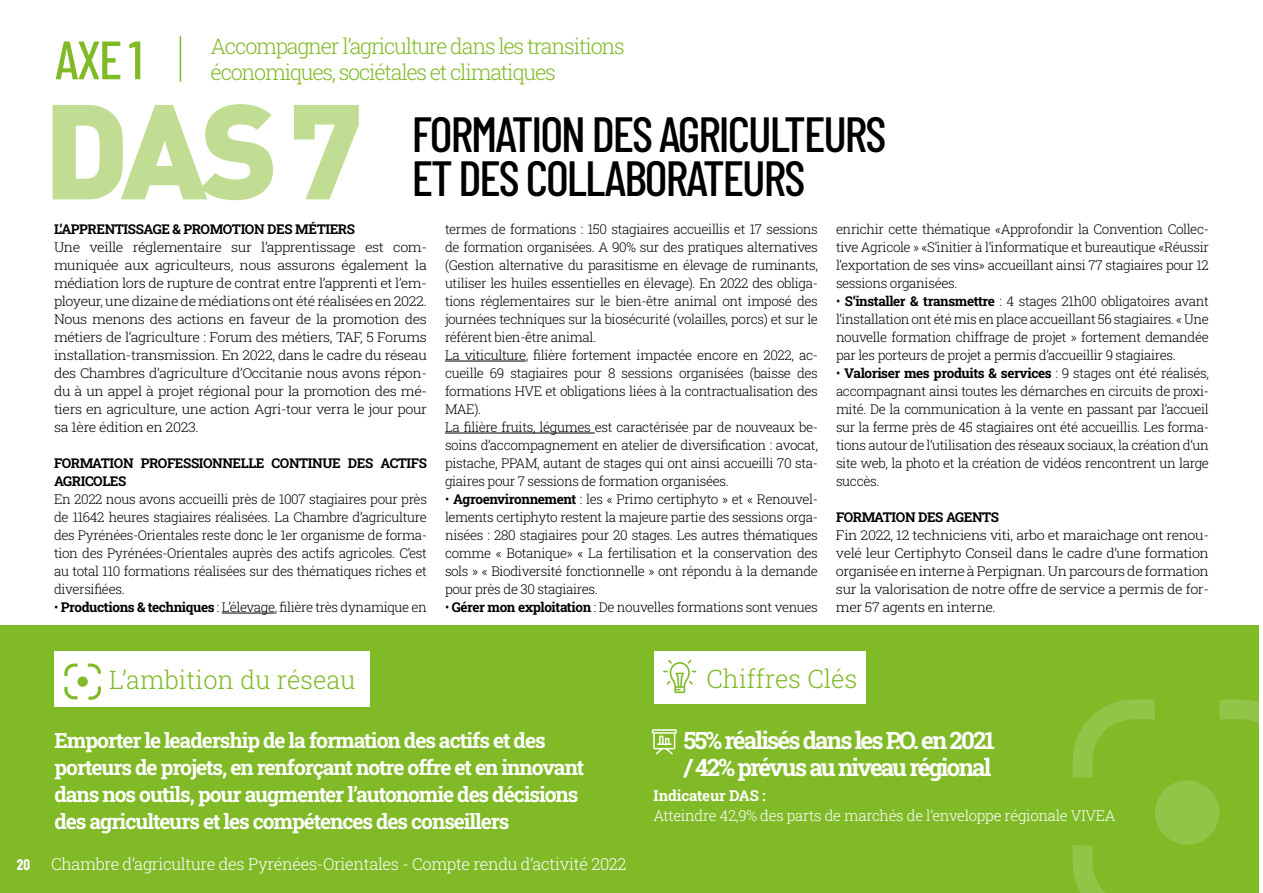
<style>
.page{position:relative;width:1263px;height:893px;background:#fff}
.page>*{position:absolute;margin:0;border:0;box-sizing:border-box;transform-origin:0 0}
.t1{font:900 132.6px "DIN Pro";color:#c0dd93}
.t2{font:500 54px "Barlow Condensed";color:#80ba27}
.t3{font:500 49.35px "Barlow Condensed";letter-spacing:-.04em;color:#000}
.t4{font:300 25.5px "Roboto Slab";color:#80ba27}
.t5{font:24px/27px "Roboto Slab";letter-spacing:-.075em;color:#fff}
.t6{font:300 21.6px/26px "Roboto Slab";letter-spacing:-.06em;color:#80ba27}
.t7{font:21px/27px "Roboto Slab";letter-spacing:-.05em;color:#fff}
.t8{font:300 16.5px "Roboto Slab";letter-spacing:-.02em;color:#fff}
.t9{font:300 15px "Roboto Slab";letter-spacing:-.02em;color:#fff}
.t10{font:15px "Roboto Slab";letter-spacing:-.01em;color:#fff}
.t11{font:700 15px "Barlow Condensed";color:#fff}
.t12{font:300 13.5px/18px "Roboto Slab";letter-spacing:-.03em;color:#000;text-align:justify}
.t13{font:300 13.5px/18px "Roboto Slab";letter-spacing:-.03em;color:#000;scale:1.06 1}
.t14{font:13.5px/18px "Roboto Slab";letter-spacing:-.03em;color:#000}
.s1{font-weight:400}
</style>
<div class="page">
<hr style="left:180px;top:36px;width:1px;height:46px;background:#80ba27">
<div style="left:0;top:625px;width:1259px;height:268px;background:#80ba27"></div>
<div style="left:654px;top:651px;width:212px;height:52px;background:#fff"></div>
<div style="left:54px;top:651px;width:316px;height:55px;background:#fff"></div>
<svg style="left:652px;top:729px;width:25px;height:25px"></svg>
<svg style="left:64px;top:687px;width:14px;height:12px"></svg>
<svg style="left:88px;top:686px;width:13px;height:14px"></svg>
<svg style="left:88px;top:663px;width:13px;height:11px"></svg>
<svg style="left:64px;top:663px;width:14px;height:13px"></svg>
<div style="left:78px;top:676px;width:10px;height:11px;background:#80ba27;border-radius:50%"></div>
<svg style="left:1073px;top:845px;width:33px;height:48px"></svg>
<svg style="left:1219px;top:699px;width:40px;height:24px"></svg>
<svg style="left:1073px;top:699px;width:82px;height:79px"></svg>
<div style="left:1155px;top:780px;width:64px;height:65px;background:#92c447;border-radius:50%"></div>
<svg style="left:663px;top:660px;width:33px;height:33px"></svg>
<hr style="left:222px;top:613px;width:53px;height:1px;background:#000">
<hr style="left:445px;top:361px;width:81px;height:1px;background:#000">
<hr style="left:445px;top:433px;width:150px;height:1px;background:#000">
<p class="t11" style="left:17px;top:855px;width:15px">20</p>
<h2 class="t2" style="left:55px;top:21px;width:89px">AXE 1</h2>
<h3 class="t6" style="left:210px;top:32px;width:416px">Accompagner l’agriculture dans les transitions économiques, sociétales et climatiques</h3>
<h1 class="t1" style="left:43px;top:37px;width:322px">DAS 7</h1>
<h3 class="t3" style="left:412px;top:99px;width:476px">FORMATION DES AGRICULTEURS</h3>
<h3 class="t3" style="left:412px;top:144px;width:395px">ET DES COLLABORATEURS</h3>
<p class="t14" style="left:54px;top:220px;width:303px">L’APPRENTISSAGE &amp; PROMOTION DES MÉTIERS</p>
<p class="t13" style="left:54px;top:238px;width:353px">Une veille réglementaire sur l’apprentissage est com&shy;muniquée aux agriculteurs, nous assurons également la médiation lors de rupture de contrat entre l’apprenti et l’em&shy;ployeur, une dizaine de médiations ont été réalisées en 2022.<br>Nous menons des actions en faveur de la promotion des métiers de l’agriculture : Forum des métiers, TAF, 5 Forums installation-transmission. En 2022, dans le cadre du réseau des Chambres d’agriculture d’Occitanie nous avons répon&shy;du à un appel à projet régional pour la promotion des mé&shy;tiers en agriculture, une action Agri-tour verra le jour pour sa 1ère édition en 2023.</p>
<p class="t14" style="left:54px;top:454px;width:374px">FORMATION PROFESSIONNELLE CONTINUE DES ACTIFS<br>AGRICOLES</p>
<p class="t12" style="left:54px;top:490px;width:374px">En 2022 nous avons accueilli près de 1007 stagiaires pour près de 11642 heures stagiaires réalisées. La Chambre d’agriculture des Pyrénées-Orientales reste donc le 1er organisme de forma&shy;tion des Pyrénées-Orientales auprès des actifs agricoles. C’est au total 110 formations réalisées sur des thématiques riches et diversifiées.</p>
<p class="t12" style="left:54px;top:598px;width:374px">• <span class="s1">Productions &amp; techniques</span> : L’élevage, filière très dynamique en</p>
<p class="t12" style="left:445px;top:220px;width:374px;text-align:left">termes de formations : 150 stagiaires accueillis et 17 sessions de formation organisées. A 90% sur des pratiques alternatives (Gestion alternative du parasitisme en élevage de ruminants, utiliser les huiles essentielles en élevage). En 2022 des obliga&shy;tions réglementaires sur le bien-être animal ont imposé des journées techniques sur la biosécurité (volailles, porcs) et sur le référent bien-être animal.<br>La viticulture, filière fortement impactée encore en 2022, ac&shy;cueille 69 stagiaires pour 8 sessions organisées (baisse des formations HVE et obligations liées à la contractualisation des MAE).<br>La filière fruits, légumes est caractérisée par de nouveaux be&shy;soins d’accompagnement en atelier de diversification : avocat, pistache, PPAM, autant de stages qui ont ainsi accueilli 70 sta&shy;giaires pour 7 sessions de formation organisées.</p>
<p class="t12" style="left:445px;top:490px;width:374px">• <span class="s1">Agroenvironnement</span> : les « Primo certiphyto » et « Renouvel&shy;lements certiphyto restent la majeure partie des sessions orga&shy;nisées : 280 stagiaires pour 20 stages. Les autres thématiques comme « Botanique» « La fertilisation et la conservation des sols » « Biodiversité fonctionnelle » ont répondu à la demande pour près de 30 stagiaires.</p>
<p class="t12" style="left:445px;top:598px;width:374px">• <span class="s1">Gérer mon exploitation</span> : De nouvelles formations sont venues</p>
<p class="t12" style="left:836px;top:220px;width:374px">enrichir cette thématique «Approfondir la Convention Collec&shy;tive Agricole » «S’initier à l’informatique et bureautique «Réussir l’exportation de ses vins» accueillant ainsi 77 stagiaires pour 12 sessions organisées.</p>
<p class="t12" style="left:836px;top:292px;width:374px">• <span class="s1">S’installer &amp; transmettre</span> : 4 stages 21h00 obligatoires avant l’installation ont été mis en place accueillant 56 stagiaires. « Une nouvelle formation chiffrage de projet » fortement demandée par les porteurs de projet a permis d’accueillir 9 stagiaires.</p>
<p class="t12" style="left:836px;top:364px;width:374px">• <span class="s1">Valoriser mes produits &amp; services</span> : 9 stages ont été réalisés, accompagnant ainsi toutes les démarches en circuits de proxi&shy;mité. De la communication à la vente en passant par l’accueil sur la ferme près de 45 stagiaires ont été accueillis. Les forma&shy;tions autour de l’utilisation des réseaux sociaux, la création d’un site web, la photo et la création de vidéos rencontrent un large succès.</p>
<p class="t14" style="left:836px;top:508px;width:165px">FORMATION DES AGENTS</p>
<p class="t13" style="left:836px;top:526px;width:353px;text-align:justify">Fin 2022, 12 techniciens viti, arbo et maraichage ont renou&shy;velé leur Certiphyto Conseil dans le cadre d’une formation organisée en interne à Perpignan. Un parcours de formation sur la valorisation de notre offre de service a permis de for&shy;mer 57 agents en interne.</p>
<h3 class="t4" style="left:109px;top:662px;width:248px">L’ambition du réseau</h3>
<h3 class="t4" style="left:706px;top:661px;width:152px">Chiffres Clés</h3>
<h3 class="t7" style="left:54px;top:727px;width:531px">Emporter le leadership de la formation des actifs et des porteurs de projets, en renforçant notre offre et en innovant dans nos outils, pour augmenter l’autonomie des décisions des agriculteurs et les compétences des conseillers</h3>
<p class="t8" style="left:51px;top:853px;width:577px">Chambre d’agriculture des Pyrénées-Orientales - Compte rendu d’activité 2022</p>
<h3 class="t5" style="left:684px;top:726px;width:313px">55% réalisés dans les P.O. en 2021 / 42% prévus au niveau régional</h3>
<p class="t10" style="left:654px;top:785px;width:114px">Indicateur DAS :</p>
<p class="t9" style="left:654px;top:805px;width:464px">Atteindre 42,9% des parts de marchés de l’enveloppe régionale VIVEA</p>
</div>
